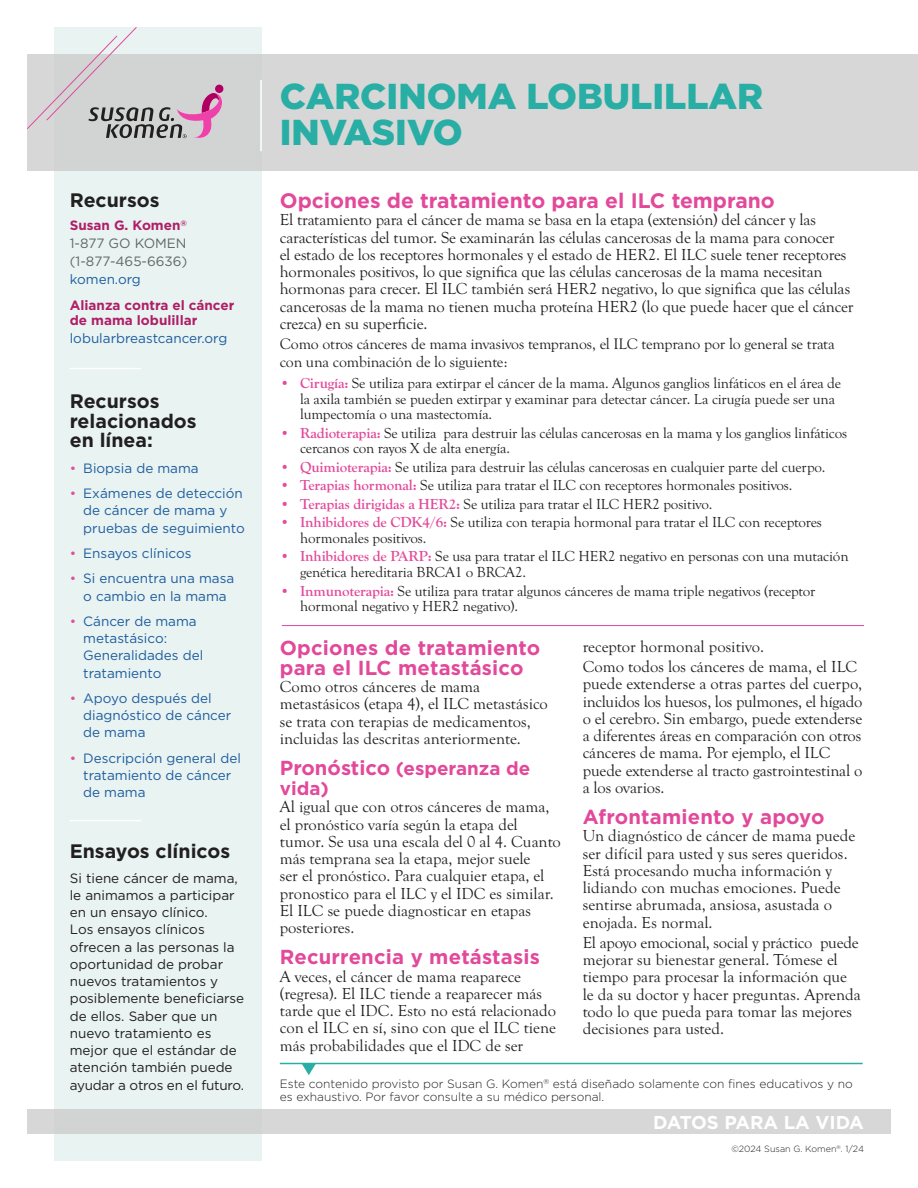
<style>
.page{position:relative;width:918px;height:1188px;background:#fff}
.page>*{position:absolute;margin:0;border:0;box-sizing:border-box;transform-origin:0 0}
.t1{font:900 36px/36px "Gotham";color:#28aea4}
.t2{font:700 21px "Gotham";color:#e2499a}
.t3{font:700 20.25px/20.2px "Gotham";letter-spacing:.01em;color:#e2499a}
.t4{font:700 19.5px/19.5px "Gotham";color:#221f1f}
.t5{font:700 18.75px/20.2px "Gotham";color:#e2499a}
.t6{font:700 18.6px "Gotham";letter-spacing:-.005em;color:#fff}
.t7{font:16.5px/17.2px "Goudy Old Sty";color:#221f1f}
.t8{font:15.75px/17.2px "Goudy Old Sty";letter-spacing:-.01em;color:#221f1f}
.t9{font:15px/15.8px "Goudy Old Sty";letter-spacing:-.01em;color:#221f1f}
.t10{font:13.5px/17.2px "Gotham";color:#1f5d9e}
.t11{font:13.5px/17.2px "Gotham";color:#221f1f}
.t12{font:13.5px/18px "Gotham";color:#636569;text-align:justify}
.t13{font:700 13.5px/15px "Gotham";color:#b01e65}
.t14{font:300 12px/13.5px "Gotham";color:#221f1f}
.t15{font:300 9px "Gotham";color:#221f1f}
.s1{font-weight:700;color:#b01e65}
.s2{color:#e34d9b}
.s3{font-weight:700;color:#e34d9b}
.s4{font-weight:700;color:#e2499a}
.s5{font-size:20.25px}
</style>
<div class="page">
<div style="left:54px;top:27px;width:208px;height:1134px;background:#e8f3f2"></div>
<div style="left:27px;top:1110px;width:864px;height:24px;background:#d8d7d7"></div>
<div style="left:27px;top:54px;width:891px;height:117px;background:#d8d7d7"></div>
<hr style="left:260px;top:80px;width:2px;height:71px;background:#fff">
<hr style="left:70px;top:368px;width:71px;height:1px;background:#fff">
<hr style="left:70px;top:820px;width:71px;height:1px;background:#fff">
<hr style="left:280px;top:1063px;width:583px;height:1px;background:#28aea4">
<svg style="left:302px;top:1064px;width:14px;height:11px"></svg>
<svg style="left:27px;top:27px;width:196px;height:112px"></svg>
<hr style="left:282px;top:625px;width:582px;height:1px;background:#e2499a">
<p class="t4" style="left:70px;top:191px;width:91px">Recursos</p>
<p class="t12" style="left:70px;top:217px;width:119px"><span class="s1">Susan G. Komen</span><sup>® </sup>1-877 GO KOMEN (1-877-465-6636)</p>
<p class="t10" style="left:70px;top:272px;width:73px">komen.org</p>
<p class="t13" style="left:70px;top:298px;width:166px">Alianza contra el cáncer de mama lobulillar</p>
<p class="t10" style="left:70px;top:330px;width:159px">lobularbreastcancer.org</p>
<p class="t4" style="left:70px;top:393px;width:128px">Recursos relacionados en línea:</p>
<p class="t10" style="left:70px;top:460px;width:130px"><span class="s2">•</span> Biopsia de mama</p>
<p class="t10" style="left:83px;top:486px;width:163px;text-indent:-14px"><span class="s2">•</span> Exámenes de detección de cáncer de mama y pruebas de seguimiento</p>
<p class="t10" style="left:70px;top:545px;width:123px"><span class="s2">•</span> Ensayos clínicos</p>
<p class="t10" style="left:70px;top:571px;width:166px;text-align:center"><span class="s2">•</span> Si encuentra una masa o cambio en la mama</p>
<p class="t10" style="left:83px;top:613px;width:121px;text-indent:-14px"><span class="s2">•</span> Cáncer de mama metastásico:<br>Generalidades del tratamiento</p>
<p class="t10" style="left:83px;top:690px;width:150px;text-indent:-14px"><span class="s2">•</span> Apoyo después del diagnóstico de cáncer de mama</p>
<p class="t10" style="left:83px;top:750px;width:159px;text-indent:-14px"><span class="s2">•</span> Descripción general del tratamiento de cáncer de mama</p>
<p class="t4" style="left:70px;top:842px;width:162px">Ensayos clínicos</p>
<p class="t11" style="left:70px;top:870px;width:176px">Si tiene cáncer de mama, le animamos a participar en un ensayo clínico.<br>Los ensayos clínicos ofrecen a las personas la oportunidad de probar nuevos tratamientos y posiblemente beneficiarse de ellos. Saber que un nuevo tratamiento es mejor que el estándar de atención también puede ayudar a otros en el futuro.</p>
<h1 class="t1" style="left:280px;top:80px;width:485px">CARCINOMA LOBULILLAR<br>INVASIVO</h1>
<p class="t2" style="left:280px;top:192px;width:497px">Opciones de tratamiento para el ILC temprano</p>
<p class="t7" style="left:280px;top:212px;width:575px">El tratamiento para el cáncer de mama se basa en la etapa (extensión) del cáncer y las características del tumor. Se examinarán las células cancerosas de la mama para conocer<br>el estado de los receptores hormonales y el estado de HER2. El ILC suele tener receptores hormonales positivos, lo que significa que las células cancerosas de la mama necesitan hormonas para crecer. El ILC también será HER2 negativo, lo que significa que las células cancerosas de la mama no tienen mucha proteína HER2 (lo que puede hacer que el cáncer crezca) en su superficie.</p>
<p class="t8" style="left:280px;top:337px;width:556px">Como otros cánceres de mama invasivos tempranos, el ILC temprano por lo general se trata con una combinación de lo siguiente:</p>
<p class="t9" style="left:300px;top:376px;width:543px;text-indent:-20px"><span class="s3">•</span> <span class="s4">Cirugía:</span> Se utiliza para extirpar el cáncer de la mama. Algunos ganglios linfáticos en el área de la axila también se pueden extirpar y examinar para detectar cáncer. La cirugía puede ser una lumpectomía o una mastectomía.</p>
<p class="t9" style="left:300px;top:426px;width:549px;text-indent:-20px"><span class="s3">•</span> <span class="s4">Radioterapia:</span> Se utiliza para destruir las células cancerosas en la mama y los ganglios linfáticos cercanos con rayos X de alta energía.</p>
<p class="t9" style="left:280px;top:460px;width:547px"><span class="s3">•</span> <span class="s4">Quimioterapia:</span> Se utiliza para destruir las células cancerosas en cualquier parte del cuerpo.</p>
<p class="t9" style="left:280px;top:479px;width:514px"><span class="s3">•</span> <span class="s4">Terapias hormonal:</span> Se utiliza para tratar el ILC con receptores hormonales positivos.</p>
<p class="t9" style="left:280px;top:497px;width:434px"><span class="s3">•</span> <span class="s4">Terapias dirigidas a HER2:</span> Se utiliza para tratar el ILC HER2 positivo.</p>
<p class="t9" style="left:300px;top:515px;width:523px;text-indent:-20px"><span class="s3">•</span> <span class="s4">Inhibidores de CDK4/6:</span> Se utiliza con terapia hormonal para tratar el ILC con receptores hormonales positivos.</p>
<p class="t9" style="left:300px;top:550px;width:550px;text-indent:-20px"><span class="s3">•</span> <span class="s4">Inhibidores de PARP:</span> Se usa para tratar el ILC HER2 negativo en personas con una mutación genética hereditaria BRCA1 o BRCA2.</p>
<p class="t9" style="left:300px;top:584px;width:517px;text-indent:-20px"><span class="s3">•</span> <span class="s4">Inmunoterapia:</span> Se utiliza para tratar algunos cánceres de mama triple negativos (receptor hormonal negativo y HER2 negativo).</p>
<p class="t3" style="left:280px;top:638px;width:262px">Opciones de tratamiento para el ILC metastásico</p>
<p class="t7" style="left:280px;top:679px;width:270px">Como otros cánceres de mama metastásicos (etapa 4), el ILC metastásico se trata con terapias de medicamentos, incluidas las descritas anteriormente.</p>
<p class="t5" style="left:280px;top:759px;width:252px"><span class="s5">Pronóstico</span> (esperanza de vida)</p>
<p class="t7" style="left:280px;top:799px;width:283px">Al igual que con otros cánceres de mama, el pronóstico varía según la etapa del tumor. Se usa una escala del 0 al 4. Cuanto más temprana sea la etapa, mejor suele<br>ser el pronóstico. Para cualquier etapa, el pronostico para el ILC y el IDC es similar.<br>El ILC se puede diagnosticar en etapas posteriores.</p>
<p class="t3" style="left:280px;top:948px;width:262px">Recurrencia y metástasis</p>
<p class="t7" style="left:280px;top:969px;width:278px">A veces, el cáncer de mama reaparece (regresa). El ILC tiende a reaparecer más tarde que el IDC. Esto no está relacionado con el ILC en sí, sino con que el ILC tiene más probabilidades que el IDC de ser</p>
<p class="t7" style="left:583px;top:637px;width:276px;line-height:20.5px">receptor hormonal positivo.<br>Como todos los cánceres de mama, el ILC</p>
<p class="t7" style="left:583px;top:676px;width:281px">puede extenderse a otras partes del cuerpo, incluidos los huesos, los pulmones, el hígado o el cerebro. Sin embargo, puede extenderse a diferentes áreas en comparación con otros cánceres de mama. Por ejemplo, el ILC puede extenderse al tracto gastrointestinal o a los ovarios.</p>
<p class="t3" style="left:583px;top:808px;width:243px">Afrontamiento y apoyo</p>
<p class="t7" style="left:583px;top:828px;width:274px">Un diagnóstico de cáncer de mama puede ser difícil para usted y sus seres queridos.<br>Está procesando mucha información y lidiando con muchas emociones. Puede sentirse abrumada, ansiosa, asustada o enojada. Es normal.</p>
<p class="t7" style="left:583px;top:935px;width:280px">El apoyo emocional, social y práctico puede mejorar su bienestar general. Tómese el tiempo para procesar la información que le da su doctor y hacer preguntas. Aprenda todo lo que pueda para tomar las mejores decisiones para usted.</p>
<p class="t14" style="left:280px;top:1077px;width:575px">Este contenido provisto por Susan G. Komen<sup>®</sup> está diseñado solamente con fines educativos y no es exhaustivo. Por favor consulte a su médico personal.</p>
<p class="t6" style="left:653px;top:1114px;width:212px">DATOS PARA LA VIDA</p>
<p class="t15" style="left:732px;top:1145px;width:134px">©2024 Susan G. Komen<sup>®</sup>. 1/24</p>
</div>
